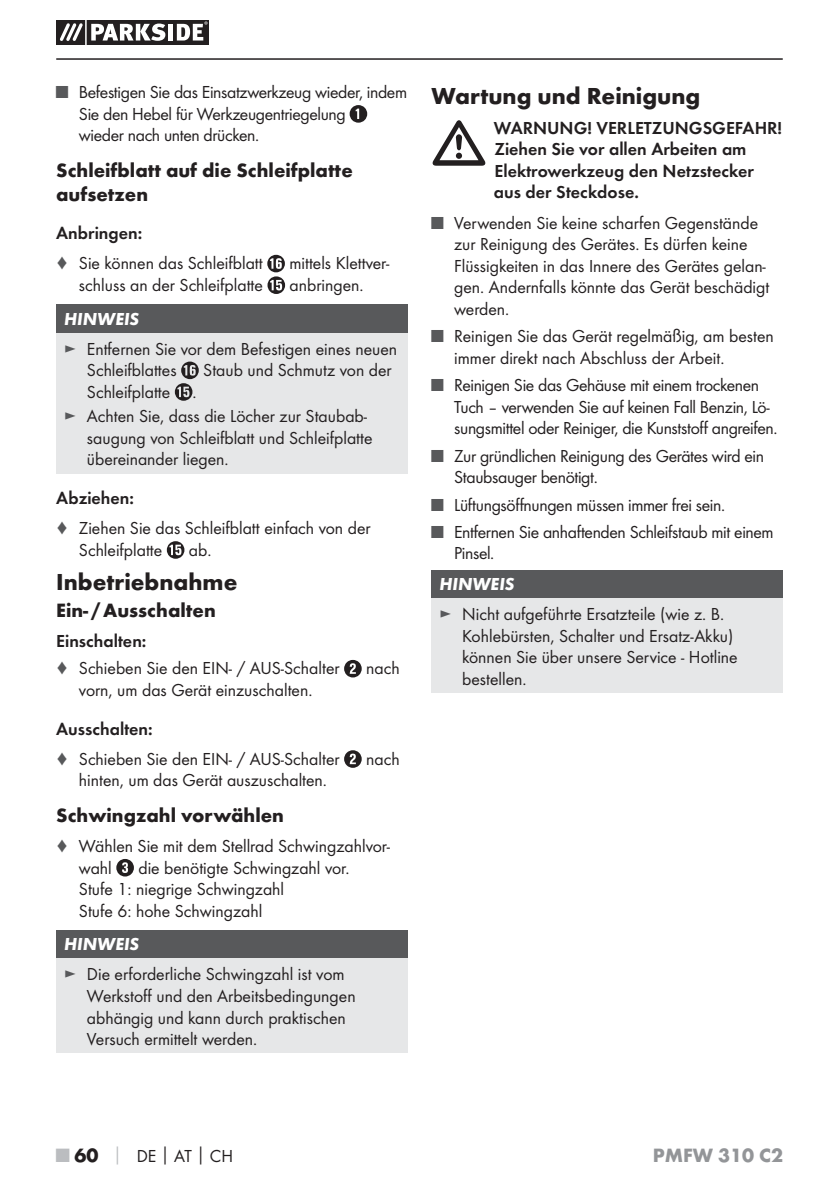
<style>
.page{position:relative;width:839px;height:1190px;background:#fff}
.page>*{position:absolute;margin:0;border:0;box-sizing:border-box;transform-origin:0 0}
.t1{font:700 24px "Futura";color:#231f20}
.t2{font:700 20px/24px "Futura";color:#231f20}
.t3{font:700 20px "Futura";color:#939598}
.t4{font:18px/21.6px "Futura Boo";color:#231f20}
.t5{font:18px/21.6px "Futura Boo";letter-spacing:-.02em;color:#231f20}
.t6{font:18px/21.6px "Futura Dem";color:#231f20}
.t7{font:italic 700 18px "Futura";color:#fff}
.s1{color:#58595b}
.s2{font-family:"Futura";font-weight:700;font-size:20px;color:#bbbdc0}
.s3{font-family:"Futura";font-weight:700;font-size:20px}
.s4{font-family:"Futura";font-weight:700;color:#bbbdc0}
.s5{font-family:"Futura";font-weight:700}
</style>
<div class="page">
<hr style="left:56px;top:58px;width:726px;height:2px;background:#231f20">
<svg style="left:56px;top:20px;width:153px;height:25px"></svg>
<hr style="left:85px;top:20px;width:2px;height:25px;background:#fff">
<svg style="left:349px;top:105px;width:18px;height:18px"></svg>
<svg style="left:267px;top:255px;width:18px;height:39px"></svg>
<div style="left:56px;top:305px;width:351px;height:28px;background:#58595b"></div>
<div style="left:56px;top:333px;width:351px;height:140px;background:#e6e7e8"></div>
<svg style="left:175px;top:361px;width:24px;height:40px"></svg>
<svg style="left:167px;top:541px;width:17px;height:18px"></svg>
<svg style="left:344px;top:660px;width:17px;height:17px"></svg>
<svg style="left:344px;top:750px;width:17px;height:18px"></svg>
<svg style="left:116px;top:859px;width:18px;height:17px"></svg>
<div style="left:56px;top:930px;width:351px;height:28px;background:#58595b"></div>
<div style="left:56px;top:958px;width:351px;height:95px;background:#e6e7e8"></div>
<div style="left:431px;top:570px;width:351px;height:28px;background:#58595b"></div>
<div style="left:431px;top:598px;width:351px;height:95px;background:#e6e7e8"></div>
<svg style="left:432px;top:120px;width:53px;height:46px"></svg>
<p class="t5" style="left:79px;top:82px;width:329px;text-indent:-23px"><span class="s1">■</span> Befestigen Sie das Einsatzwerkzeug wieder, indem<br>Sie den Hebel für Werkzeugentriegelung<br>wieder nach unten drücken.</p>
<p class="t2" style="left:56px;top:160px;width:298px">Schleifblatt auf die Schleifplatte aufsetzen</p>
<p class="t6" style="left:56px;top:223px;width:87px">Anbringen:</p>
<p class="t4" style="left:56px;top:253px;width:208px"><span class="s1">♦</span> Sie können das Schleifblatt</p>
<p class="t4" style="left:289px;top:253px;width:101px">mittels Klettver-</p>
<p class="t4" style="left:79px;top:275px;width:185px">schluss an der Schleifplatte</p>
<p class="t4" style="left:289px;top:275px;width:75px">anbringen.</p>
<p class="t7" style="left:64px;top:312px;width:76px">HINWEIS</p>
<p class="t4" style="left:87px;top:339px;width:311px;text-indent:-23px"><span class="s1">►</span> Entfernen Sie vor dem Befestigen eines neuen<br>Schleifblattes</p>
<p class="t4" style="left:203px;top:360px;width:190px">Staub und Schmutz von der</p>
<p class="t4" style="left:64px;top:380px;width:304px;line-height:24.4px;text-indent:23px">Schleifplatte .<br><span class="s1">►</span> Achten Sie, dass die Löcher zur Staubab-</p>
<p class="t4" style="left:87px;top:428px;width:287px">saugung von Schleifblatt und Schleifplatte übereinander liegen.</p>
<p class="t6" style="left:56px;top:488px;width:79px">Abziehen:</p>
<p class="t4" style="left:79px;top:518px;width:293px;text-indent:-23px"><span class="s1">♦</span> Ziehen Sie das Schleifblatt einfach von der<br>Schleifplatte</p>
<p class="t4" style="left:189px;top:540px;width:24px">ab.</p>
<h1 class="t1" style="left:56px;top:573px;width:182px">Inbetriebnahme</h1>
<p class="t2" style="left:56px;top:600px;width:161px">Ein- / Ausschalten</p>
<p class="t6" style="left:56px;top:631px;width:92px">Einschalten:</p>
<p class="t4" style="left:56px;top:658px;width:285px"><span class="s1">♦</span> Schieben Sie den EIN- / AUS-Schalter</p>
<p class="t4" style="left:366px;top:658px;width:35px">nach</p>
<p class="t4" style="left:79px;top:680px;width:235px">vorn, um das Gerät einzuschalten.</p>
<p class="t6" style="left:56px;top:719px;width:98px">Ausschalten:</p>
<p class="t4" style="left:56px;top:749px;width:285px"><span class="s1">♦</span> Schieben Sie den EIN- / AUS-Schalter</p>
<p class="t4" style="left:366px;top:749px;width:35px">nach</p>
<p class="t4" style="left:79px;top:770px;width:249px">hinten, um das Gerät auszuschalten.</p>
<p class="t2" style="left:56px;top:805px;width:229px">Schwingzahl vorwählen</p>
<p class="t4" style="left:79px;top:836px;width:312px;text-indent:-23px"><span class="s1">♦</span> Wählen Sie mit dem Stellrad Schwingzahlvor&shy;wahl</p>
<p class="t4" style="left:79px;top:857px;width:272px;text-indent:59px">die benötigte Schwingzahl vor.<br>Stufe 1: niegrige Schwingzahl<br>Stufe 6: hohe Schwingzahl</p>
<p class="t7" style="left:64px;top:938px;width:76px">HINWEIS</p>
<p class="t4" style="left:87px;top:964px;width:270px;text-indent:-23px"><span class="s1">►</span> Die erforderliche Schwingzahl ist vom Werkstoff und den Arbeitsbedingungen abhängig und kann durch praktischen Versuch ermittelt werden.</p>
<h1 class="t1" style="left:431px;top:86px;width:270px">Wartung und Reinigung</h1>
<p class="t6" style="left:493px;top:118px;width:289px">WARNUNG! VERLETZUNGSGEFAHR!<br>Ziehen Sie vor allen Arbeiten am<br>Elektrowerkzeug den Netzstecker aus der Steckdose.</p>
<p class="t4" style="left:454px;top:213px;width:316px;text-indent:-23px"><span class="s1">■</span> Verwenden Sie keine scharfen Gegenstände zur Reinigung des Gerätes. Es dürfen keine Flüssigkeiten in das Innere des Gerätes gelan&shy;gen. Andernfalls könnte das Gerät beschädigt werden.</p>
<p class="t4" style="left:454px;top:326px;width:321px;text-indent:-23px"><span class="s1">■</span> Reinigen Sie das Gerät regelmäßig, am besten immer direkt nach Abschluss der Arbeit.</p>
<p class="t5" style="left:454px;top:375px;width:324px;text-indent:-23px"><span class="s1">■</span> Reinigen Sie das Gehäuse mit einem trockenen<br>Tuch – verwenden Sie auf keinen Fall Benzin, Lö&shy;sungsmittel oder Reiniger, die Kunststoff angreifen.</p>
<p class="t5" style="left:454px;top:446px;width:311px;text-indent:-23px"><span class="s1">■</span> Zur gründlichen Reinigung des Gerätes wird ein<br>Staubsauger benötigt.</p>
<p class="t5" style="left:431px;top:495px;width:295px"><span class="s1">■</span> Lüftungsöffnungen müssen immer frei sein.</p>
<p class="t5" style="left:454px;top:522px;width:321px;text-indent:-23px"><span class="s1">■</span> Entfernen Sie anhaftenden Schleifstaub mit einem<br>Pinsel.</p>
<p class="t7" style="left:439px;top:578px;width:76px">HINWEIS</p>
<p class="t4" style="left:462px;top:604px;width:277px;text-indent:-23px"><span class="s1">►</span> Nicht aufgeführte Ersatzteile (wie z. B.<br>Kohlebürsten, Schalter und Ersatz-Akku) können Sie über unsere Service - Hotline bestellen.</p>
<p class="t4" style="left:56px;top:1146px;width:178px"><span class="s2">■</span> <span class="s3">60</span> <span class="s4">│</span> DE<span class="s5">│</span>AT<span class="s5">│</span>CH</p>
<p class="t3" style="left:652px;top:1147px;width:132px">PMFW 310 C2</p>
</div>
